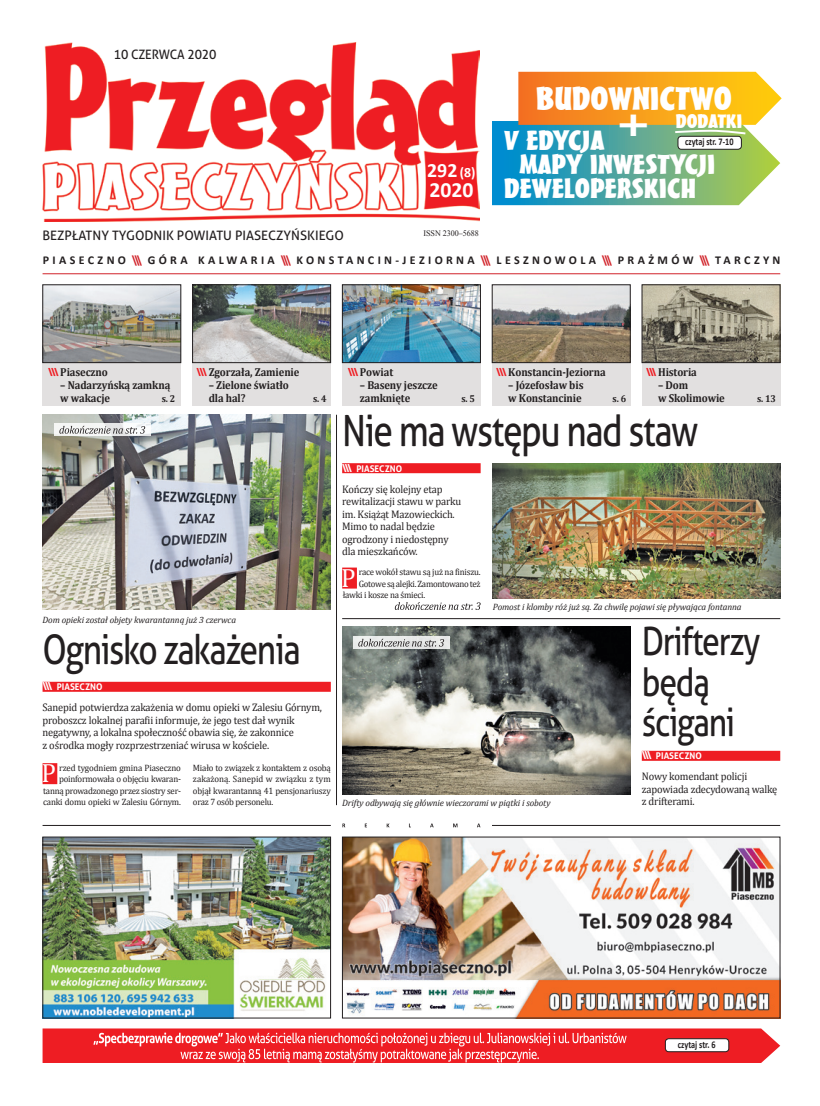
<style>
.page{position:relative;width:820px;height:1106px;background:#fff}
.page>*{position:absolute;margin:0;border:0;box-sizing:border-box;transform-origin:0 0}
.t1{font:43px "Aller";letter-spacing:-.04em;color:#231f20;scale:.82 1}
.t2{font:41px "Aller";letter-spacing:-.04em;color:#231f20;scale:.82 1}
.t3{font:39px/40px "Aller";letter-spacing:-.04em;color:#231f20;scale:.82 1}
.t4{font:700 37px "Mister Earl BT";color:#fff;scale:1.25 1}
.t5{font:700 32.9px "Mister Earl BT";color:#fff;scale:1.25 1}
.t6{font:700 32px "Mister Earl BT";color:#fff;scale:1.25 1}
.t7{font:700 27px "Mister Earl BT";color:#fff;scale:1.25 1}
.t8{font:26.5px "Cambria";color:#fff;scale:.96 1}
.t9{font:700 21.7px "Calibri";color:#fff}
.t10{font:700 20.3px "Calibri";color:#fff}
.t11{font:700 19.1px "Mister Earl BT";color:#fff;scale:1.25 1}
.t12{font:13px "Aller";color:#231f20}
.t13{font:13px "Aller";color:#231f20;scale:.94 1}
.t14{font:700 12px "Calibri";letter-spacing:.28em;color:#231f20}
.t15{font:700 11.5px/13px "Cambria";letter-spacing:-.01em;color:#231f20;scale:.92 1}
.t16{font:11px/12.5px "Cambria";letter-spacing:-.015em;color:#231f20;scale:.95 1}
.t17{font:700 10.2px "Calibri";color:#231f20;scale:.8 1}
.t18{font:700 10px "Cambria";color:#231f20;scale:.92 1}
.t19{font:9.2px/11.5px "Cambria";letter-spacing:-.025em;color:#231f20;text-align:right;scale:.96 1}
.t20{font:italic 9.2px "Cambria";letter-spacing:-.01em;color:#231f20}
.t21{font:700 9.2px "Aller";color:#fff;scale:.96 1}
.t22{font:8.4px "Times New Roman";color:#231f20;scale:.96 1}
.s1{font-size:14.1px}
.s2{color:#d1232a}
.s3{font-family:"Aller";font-size:11.1px;color:#ee1d23}
.s4{font-size:11px}
</style>
<div class="page">
<img style="left:42px;top:43px;width:437px;height:178px">
<div style="left:492px;top:284px;width:138px;height:121px;background:#e2e0e0"></div>
<div style="left:641px;top:284px;width:139px;height:121px;background:#e2e0e0"></div>
<div style="left:192px;top:284px;width:139px;height:121px;background:#e2e0e0"></div>
<img style="left:494px;top:289px;width:134px;height:72px">
<div style="left:492px;top:284px;width:138px;height:79px;border:1px solid #231f20"></div>
<img style="left:643px;top:286px;width:135px;height:75px">
<div style="left:641px;top:284px;width:139px;height:79px;border:1px solid #231f20"></div>
<img style="left:194px;top:286px;width:135px;height:75px">
<div style="left:192px;top:284px;width:139px;height:79px;border:1px solid #231f20"></div>
<div style="left:342px;top:284px;width:138px;height:121px;background:#e2e0e0"></div>
<div style="left:43px;top:284px;width:138px;height:121px;background:#e2e0e0"></div>
<img style="left:344px;top:286px;width:134px;height:75px">
<div style="left:342px;top:284px;width:138px;height:79px;border:1px solid #231f20"></div>
<img style="left:45px;top:286px;width:134px;height:75px">
<div style="left:43px;top:284px;width:138px;height:79px;border:1px solid #231f20"></div>
<hr style="left:43px;top:273px;width:737px;height:1px;background:#d1232a">
<svg style="left:492px;top:72px;width:289px;height:133px;background:#9dad77"></svg>
<img style="left:45px;top:838px;width:284px;height:178px">
<div style="left:43px;top:836px;width:288px;height:182px;border:1px solid #231f20"></div>
<img style="left:344px;top:838px;width:434px;height:178px">
<svg style="left:342px;top:823px;width:138px;height:4px"></svg>
<hr style="left:43px;top:825px;width:288px;height:1px;background:#231f20">
<hr style="left:492px;top:825px;width:288px;height:1px;background:#231f20">
<div style="left:43px;top:763px;width:14px;height:21px;background:#ee1d23"></div>
<img style="left:342px;top:626px;width:288px;height:168px">
<img style="left:492px;top:463px;width:288px;height:135px">
<div style="left:43px;top:681px;width:288px;height:10px;background:#ee1d23"></div>
<img style="left:43px;top:414px;width:288px;height:196px">
<div style="left:641px;top:750px;width:139px;height:10px;background:#ee1d23"></div>
<div style="left:342px;top:463px;width:138px;height:10px;background:#ee1d23"></div>
<div style="left:342px;top:567px;width:15px;height:21px;background:#ee1d23"></div>
<svg style="left:43px;top:1028px;width:737px;height:35px;background:#f03f45"></svg>
<div style="left:665px;top:1038px;width:63px;height:13px;background:#fff;border-radius:3px"></div>
<div style="left:664px;top:1038px;width:64px;height:14px;border:1px solid #231f20;border-radius:3px"></div>
<hr style="left:336px;top:415px;width:1px;height:390px;background:#231f20">
<hr style="left:342px;top:618px;width:438px;height:1px;background:#231f20">
<svg style="left:54px;top:423px;width:97px;height:13px"></svg>
<svg style="left:59px;top:426px;width:86px;height:7px"></svg>
<svg style="left:352px;top:636px;width:97px;height:13px"></svg>
<svg style="left:358px;top:638px;width:86px;height:8px"></svg>
<svg style="left:394px;top:602px;width:86px;height:8px"></svg>
<p class="t13" style="left:114px;top:47px;width:111px">10 CZERWCA 2020</p>
<p class="t12" style="left:43px;top:227px;width:303px">BEZPŁATNY TYGODNIK POWIATU PIASECZYŃSKIEGO</p>
<h3 class="t10" style="left:427px;top:157px;width:50px">292 <span class="s1">(8)</span></h3>
<h3 class="t9" style="left:429px;top:176px;width:45px">2020</h3>
<p class="t22" style="left:423px;top:227px;width:59px">ISSN 2300–5688</p>
<h3 class="t6" style="left:535px;top:79px;width:159px">BUDOWNICTWO</h3>
<h3 class="t5" style="left:545px;top:79px;width:163px">BUDOWNICTWO</h3>
<h3 class="t4" style="left:614px;top:100px;width:32px">+</h3>
<p class="t17" style="left:684px;top:135px;width:62px">czytaj str. 7-10</p>
<h3 class="t11" style="left:675px;top:109px;width:55px">DODATKI</h3>
<h3 class="t7" style="left:504px;top:123px;width:82px">V EDYCJA</h3>
<h3 class="t7" style="left:519px;top:147px;width:158px">MAPY INWESTYCJI</h3>
<h3 class="t7" style="left:504px;top:171px;width:155px">DEWELOPERSKICH</h3>
<p class="t14" style="left:43px;top:253px;width:739px">PIASECZNO <span class="s2">\\\</span> GÓRA KALWARIA <span class="s2">\\\</span> KONSTANCIN-JEZIORNA <span class="s2">\\\</span> LESZNOWOLA <span class="s2">\\\</span> PRAŻMÓW <span class="s2">\\\</span> TARCZYN</p>
<p class="t15" style="left:48px;top:365px;width:66px"><span class="s3">\\\</span> Piaseczno</p>
<p class="t15" style="left:60px;top:378px;width:121px">– Nadarzyńską zamkną w wakacje</p>
<p class="t18" style="left:162px;top:391px;width:16px">s. 2</p>
<p class="t15" style="left:196px;top:365px;width:113px"><span class="s3">\\\</span> Zgorzała, Zamienie</p>
<p class="t15" style="left:208px;top:378px;width:89px">– Zielone światło dla hal?</p>
<p class="t18" style="left:313px;top:391px;width:16px">s. 4</p>
<p class="t20" style="left:43px;top:613px;width:195px">Dom opieki został objety kwarantanną już 3 czerwca</p>
<h2 class="t2" style="left:43px;top:624px;width:316px">Ognisko zakażenia</h2>
<p class="t21" style="left:43px;top:681px;width:64px"><span class="s4">\\\</span> PIASECZNO</p>
<p class="t16" style="left:43px;top:701px;width:295px">Sanepid potwierdza zakażenia w domu opieki w Zalesiu Górnym, proboszcz lokalnej parafii informuje, że jego test dał wynik negatywny, a lokalna społeczność obawia się, że zakonnice<br>z ośrodka mogły rozprzestrzeniać wirusa w kościele.</p>
<p class="t19" style="left:43px;top:762px;width:145px">rzed tygodniem gmina Piaseczno poinformowała o objęciu kwaran&shy;tanną prowadzonego przez siostry ser&shy;canki domu opieki w Zalesiu Górnym.</p>
<p class="t19" style="left:193px;top:762px;width:145px;text-align:justify">Miało to związek z kontaktem z osobą zakażoną. Sanepid w związku z tym objął kwarantanną 41 pensjonariuszy oraz 7 osób personelu.</p>
<h3 class="t8" style="left:42px;top:757px;width:17px">P</h3>
<p class="t15" style="left:348px;top:365px;width:51px"><span class="s3">\\\</span> Powiat</p>
<p class="t15" style="left:360px;top:378px;width:86px">– Baseny jeszcze zamknięte</p>
<p class="t18" style="left:461px;top:391px;width:16px">s. 5</p>
<p class="t15" style="left:496px;top:365px;width:120px"><span class="s3">\\\</span> Konstancin-Jeziorna</p>
<p class="t15" style="left:508px;top:378px;width:83px">– Józefosław bis w Konstancinie</p>
<p class="t18" style="left:612px;top:391px;width:16px">s. 6</p>
<p class="t15" style="left:645px;top:365px;width:57px"><span class="s3">\\\</span> Historia</p>
<p class="t15" style="left:658px;top:378px;width:74px">– Dom<br>w Skolimowie</p>
<h1 class="t1" style="left:342px;top:404px;width:435px">Nie ma wstępu nad staw</h1>
<p class="t21" style="left:342px;top:463px;width:64px"><span class="s4">\\\</span> PIASECZNO</p>
<p class="t16" style="left:342px;top:482px;width:127px">Kończy się kolejny etap rewitalizacji stawu w parku im. Książąt Mazowieckich.<br>Mimo to nadal będzie ogrodzony i niedostępny dla mieszkańców.</p>
<h3 class="t8" style="left:341px;top:562px;width:17px">P</h3>
<p class="t19" style="left:358px;top:566px;width:128px">race wokół stawu są już na finiszu.</p>
<p class="t19" style="left:358px;top:578px;width:128px">Gotowe są alejki. Zamontowano też</p>
<p class="t19" style="left:342px;top:589px;width:87px">ławki i kosze na śmieci.</p>
<p class="t20" style="left:492px;top:600px;width:250px">Pomost i klomby róż już są. Za chwilę pojawi się pływająca fontanna</p>
<p class="t18" style="left:756px;top:391px;width:22px">s. 13</p>
<p class="t20" style="left:342px;top:796px;width:210px">Drifty odbywają się głównie wieczorami w piątki i soboty</p>
<h3 class="t3" style="left:641px;top:621px;width:146px">Drifterzy będą ścigani</h3>
<p class="t21" style="left:641px;top:750px;width:64px"><span class="s4">\\\</span> PIASECZNO</p>
<p class="t16" style="left:641px;top:770px;width:144px">Nowy komendant policji zapowiada zdecydowaną walkę z drifterami.</p>
<p class="t17" style="left:677px;top:1037px;width:49px">czytaj str. 6</p>
</div>
